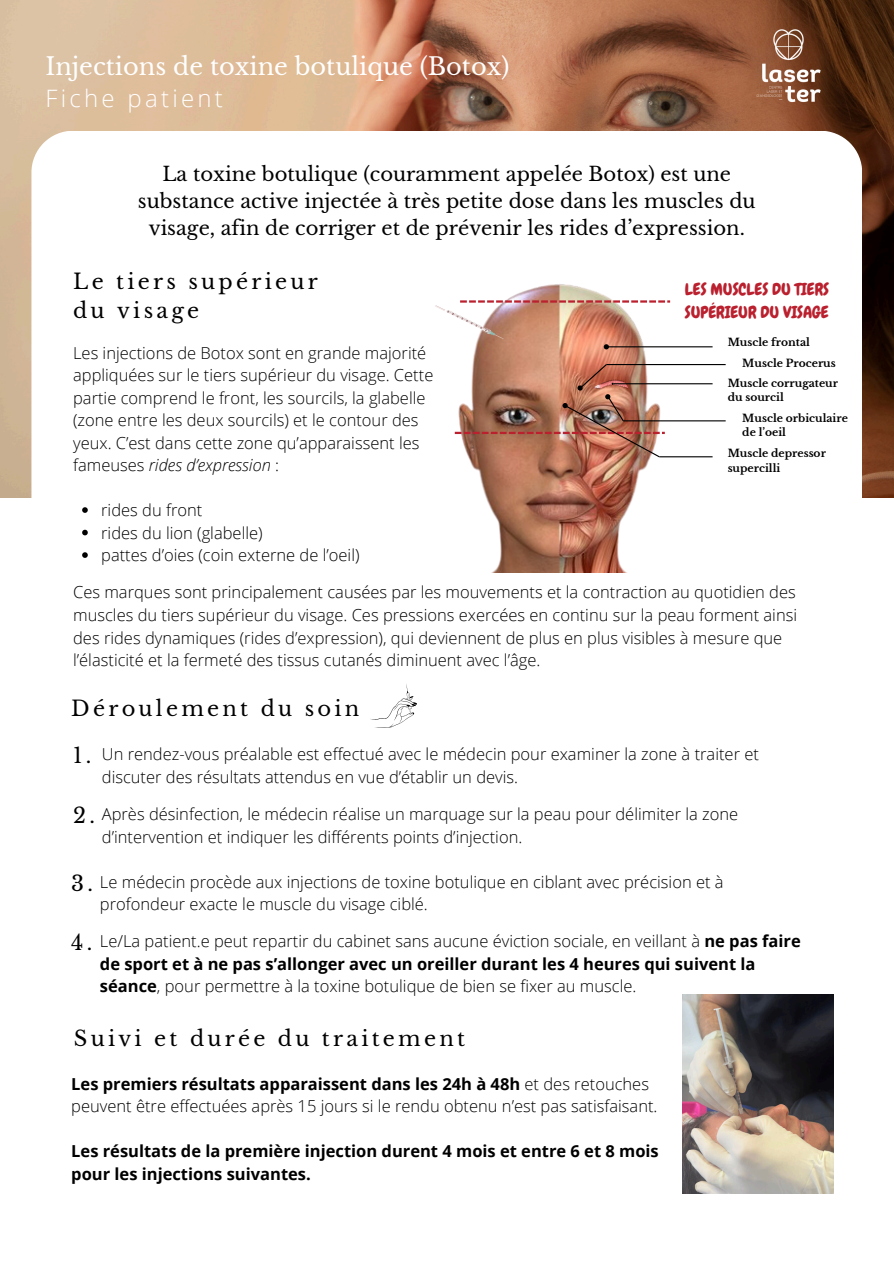
<style>
.page{position:relative;width:894px;height:1264px;background:#fff}
.page>*{position:absolute;margin:0;border:0;box-sizing:border-box;transform-origin:0 0}
.t1{font:24px "Libre Baskerville";color:#fff}
.t2{font:300 24px "Open Sans";letter-spacing:.135em;color:#fff}
.t3{font:21px/29.2px "Libre Baskerville";letter-spacing:.155em;color:#000}
.t4{font:19.5px/27px "Libre Baskerville";color:#000;text-align:center}
.t5{font:16.65px/22.5px "Chewy";color:#ba202e}
.t6{font:300 16.5px/22.5px "Open Sans";color:#000}
.t7{font:700 16.5px/22.5px "Open Sans";color:#000}
.t8{font:700 10.65px/14.1px "Libre Baskerville";color:#000}
.s1{font-style:italic}
.s2{font-weight:700}
</style>
<div class="page">
<img style="left:0;top:0;width:893px;height:497px">
<img style="left:742px;top:15px;width:92px;height:102px">
<svg style="left:31px;top:131px;width:830px;height:405px"></svg>
<svg style="left:370px;top:684px;width:47px;height:44px"></svg>
<svg style="left:82px;top:507px;width:6px;height:6px"></svg>
<svg style="left:82px;top:529px;width:6px;height:6px"></svg>
<svg style="left:82px;top:552px;width:6px;height:6px"></svg>
<img style="left:394px;top:263px;width:331px;height:310px">
<hr style="left:606px;top:346px;width:106px;height:1px;background:#000">
<hr style="left:606px;top:364px;width:119px;height:1px;background:#000">
<hr style="left:623px;top:420px;width:102px;height:1px;background:#000">
<hr style="left:659px;top:456px;width:53px;height:1px;background:#000">
<hr style="left:613px;top:383px;width:99px;height:1px;background:#000">
<img style="left:432px;top:297px;width:238px;height:52px">
<img style="left:682px;top:994px;width:151px;height:199px">
<img style="left:454px;top:363px;width:210px;height:95px">
<h3 class="t1" style="left:45px;top:51px;width:465px">Injections de toxine botulique (Botox)</h3>
<h2 class="t2" style="left:45px;top:82px;width:179px">Fiche patient</h2>
<p class="t4" style="left:138px;top:160px;width:619px">La toxine botulique (couramment appelée Botox) est une substance active injectée à très petite dose dans les muscles du visage, afin de corriger et de prévenir les rides d’expression.</p>
<h5 class="t3" style="left:73px;top:267px;width:246px">Le tiers supérieur du visage</h5>
<p class="t6" style="left:73px;top:341px;width:361px">Les injections de Botox sont en grande majorité appliquées sur le tiers supérieur du visage. Cette partie comprend le front, les sourcils, la glabelle (zone entre les deux sourcils) et le contour des yeux. C’est dans cette zone qu’apparaissent les fameuses <span class="s1">rides d’expression</span> :</p>
<p class="t6" style="left:101px;top:498px;width:103px">rides du front</p>
<p class="t6" style="left:101px;top:521px;width:163px">rides du lion (glabelle)</p>
<h2 class="t6" style="left:101px;top:543px;width:260px">pattes d’oies (coin externe de l’oeil)</h2>
<h5 class="t5" style="left:684px;top:278px;width:146px">LES MUSCLES DU TIERS<br>SUPÉRIEUR DU VISAGE</h5>
<h5 class="t8" style="left:727px;top:335px;width:84px">Muscle frontal</h5>
<h2 class="t8" style="left:742px;top:356px;width:95px">Muscle Procerus</h2>
<h5 class="t8" style="left:727px;top:376px;width:112px">Muscle corrugateur du sourcil</h5>
<h2 class="t8" style="left:742px;top:411px;width:107px">Muscle orbiculaire de l’oeil</h2>
<h5 class="t8" style="left:727px;top:446px;width:100px">Muscle depressor</h5>
<h2 class="t8" style="left:727px;top:461px;width:54px">supercilli</h2>
<h2 class="t6" style="left:73px;top:581px;width:725px">Ces marques sont principalement causées par les mouvements et la contraction au quotidien des muscles du tiers supérieur du visage. Ces pressions exercées en continu sur la peau forment ainsi des rides dynamiques (rides d’expression), qui deviennent de plus en plus visibles à mesure que l’élasticité et la fermeté des tissus cutanés diminuent avec l’âge.</h2>
<h1 class="t3" style="left:71px;top:693px;width:289px">Déroulement du soin</h1>
<p class="t3" style="left:73px;top:741px;width:20px">1.</p>
<p class="t6" style="left:102px;top:742px;width:658px">Un rendez-vous préalable est effectué avec le médecin pour examiner la zone à traiter et discuter des résultats attendus en vue d’établir un devis.</p>
<p class="t3" style="left:73px;top:801px;width:23px">2.</p>
<p class="t6" style="left:102px;top:802px;width:637px">Après désinfection, le médecin réalise un marquage sur la peau pour délimiter la zone d’intervention et indiquer les différents points d’injection.</p>
<p class="t3" style="left:71px;top:868px;width:23px">3.</p>
<h5 class="t3" style="left:71px;top:928px;width:23px">4.</h5>
<p class="t6" style="left:100px;top:870px;width:625px">Le médecin procède aux injections de toxine botulique en ciblant avec précision et à profondeur exacte le muscle du visage ciblé.</p>
<p class="t6" style="left:100px;top:929px;width:702px">Le/La patient.e peut repartir du cabinet sans aucune éviction sociale, en veillant à <span class="s2">ne pas faire de sport et à ne pas s’allonger avec un oreiller durant les 4 heures qui suivent la séance</span>, pour permettre à la toxine botulique de bien se fixer au muscle.</p>
<p class="t3" style="left:74px;top:1024px;width:392px">Suivi et durée du traitement</p>
<h2 class="t6" style="left:71px;top:1072px;width:587px"><span class="s2">Les premiers résultats apparaissent dans les 24h à 48h</span> et des retouches peuvent être effectuées après 15 jours si le rendu obtenu n’est pas satisfaisant.</h2>
<h2 class="t7" style="left:71px;top:1139px;width:589px">Les résultats de la première injection durent 4 mois et entre 6 et 8 mois pour les injections suivantes.</h2>
</div>
